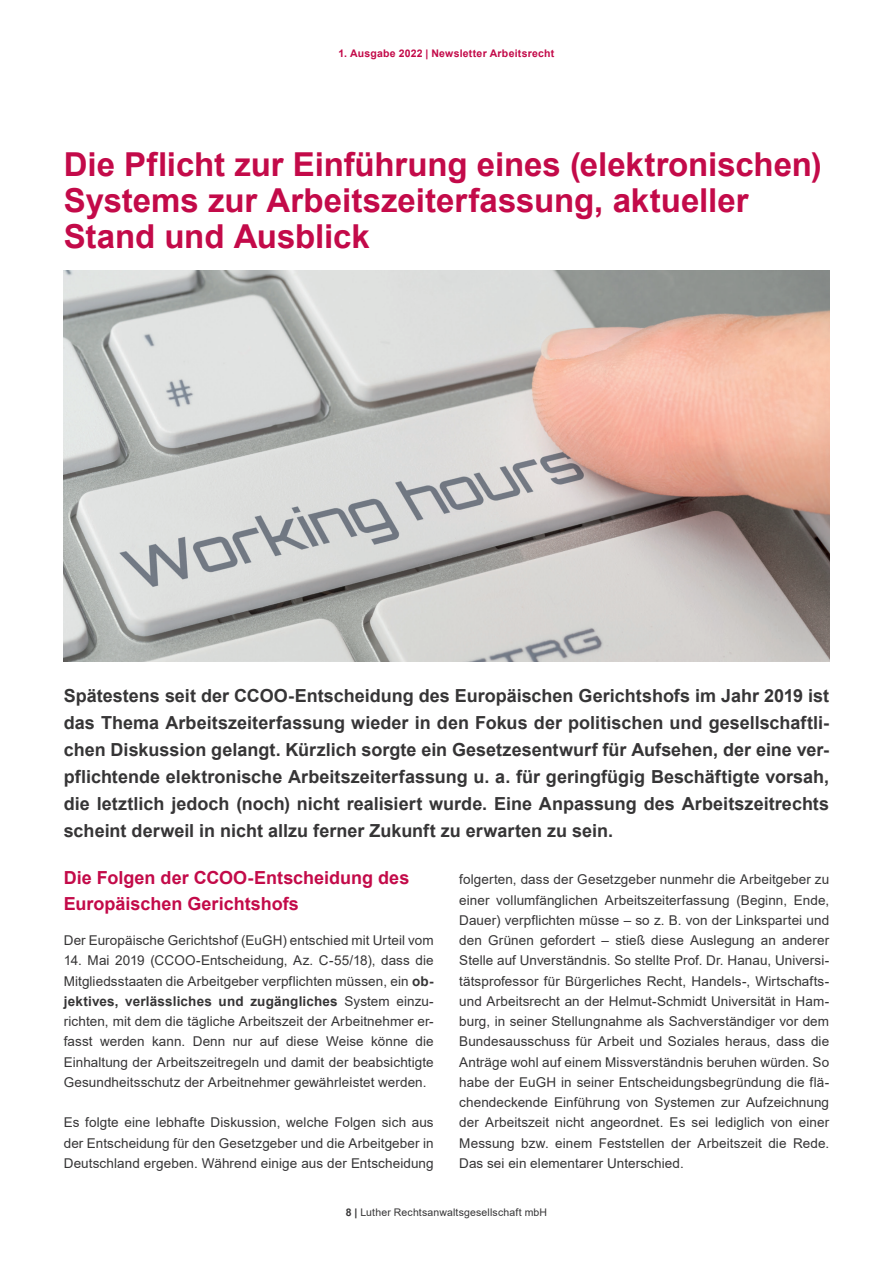
<style>
.page{position:relative;width:893px;height:1263px;background:#fff}
.page>*{position:absolute;margin:0;border:0;box-sizing:border-box;transform-origin:0 0}
.t1{font:700 33px/36px "Arial";color:#c30a49}
.t2{font:700 18px/27px "Arial";color:#363536;text-align:justify}
.t3{font:700 18px/25.5px "Arial";color:#c30a49}
.t4{font:13.5px/20.2px "Arial";letter-spacing:.005em;color:#363536;text-align:justify}
.t5{font:700 10.5px "Arial";letter-spacing:.025em;color:#c30a49}
.t6{font:10.5px "Arial";letter-spacing:.015em;color:#363536}
.s1{font-weight:700}
</style>
<div class="page">
<img style="left:64px;top:270px;width:765px;height:391px">
<p class="t5" style="left:339px;top:46px;width:217px">1. Ausgabe 2022 | Newsletter Arbeitsrecht</p>
<h1 class="t1" style="left:64px;top:146px;width:759px">Die Pflicht zur Einführung eines (elektronischen)<br>Systems zur Arbeitszeiterfassung, aktueller<br>Stand und Ausblick</h1>
<p class="t2" style="left:64px;top:682px;width:767px">Spätestens seit der CCOO-Entscheidung des Europäischen Gerichtshofs im Jahr 2019 ist das Thema Arbeitszeiterfassung wieder in den Fokus der politischen und gesellschaftli&shy;chen Diskussion gelangt. Kürzlich sorgte ein Gesetzesentwurf für Aufsehen, der eine ver&shy;pflichtende elektronische Arbeitszeiterfassung u. a. für geringfügig Beschäftigte vorsah, die letztlich jedoch (noch) nicht realisiert wurde. Eine Anpassung des Arbeitszeitrechts scheint derweil in nicht allzu ferner Zukunft zu erwarten zu sein.</p>
<h2 class="t3" style="left:64px;top:865px;width:347px">Die Folgen der CCOO-Entscheidung des<br>Europäischen Gerichtshofs</h2>
<p class="t4" style="left:64px;top:930px;width:371px">Der Europäische Gerichtshof (EuGH) entschied mit Urteil vom</p>
<p class="t4" style="left:64px;top:950px;width:371px">14. Mai 2019 (CCOO-Entscheidung, Az. C-55/18), dass die Mitgliedsstaaten die Arbeitgeber verpflichten müssen, ein <span class="s1">ob&shy;jektives, verlässliches und zugängliches</span> System einzu&shy;richten, mit dem die tägliche Arbeitszeit der Arbeitnehmer er&shy;fasst werden kann. Denn nur auf diese Weise könne die Einhaltung der Arbeitszeitregeln und damit der beabsichtigte Gesundheitsschutz der Arbeitnehmer gewährleistet werden.</p>
<p class="t4" style="left:64px;top:1112px;width:371px">Es folgte eine lebhafte Diskussion, welche Folgen sich aus der Entscheidung für den Gesetzgeber und die Arbeitgeber in Deutschland ergeben. Während einige aus der Entscheidung</p>
<p class="t4" style="left:459px;top:869px;width:371px;text-align:left">folgerten, dass der Gesetzgeber nunmehr die Arbeitgeber zu einer vollumfänglichen Arbeitszeiterfassung (Beginn, Ende, Dauer) verpflichten müsse – so z. B. von der Linkspartei und den Grünen gefordert – stieß diese Auslegung an anderer Stelle auf Unverständnis. So stellte Prof. Dr. Hanau, Universi&shy;tätsprofessor für Bürgerliches Recht, Handels-, Wirtschafts&shy;und Arbeitsrecht an der Helmut-Schmidt Universität in Ham&shy;burg, in seiner Stellungnahme als Sachverständiger vor dem Bundesausschuss für Arbeit und Soziales heraus, dass die Anträge wohl auf einem Missverständnis beruhen würden. So habe der EuGH in seiner Entscheidungsbegründung die flä&shy;chendeckende Einführung von Systemen zur Aufzeichnung der Arbeitszeit nicht angeordnet. Es sei lediglich von einer Messung bzw. einem Feststellen der Arbeitszeit die Rede.<br>Das sei ein elementarer Unterschied.</p>
<p class="t6" style="left:346px;top:1205px;width:203px"><span class="s1">8 |</span> Luther Rechtsanwaltsgesellschaft mbH</p>
</div>
